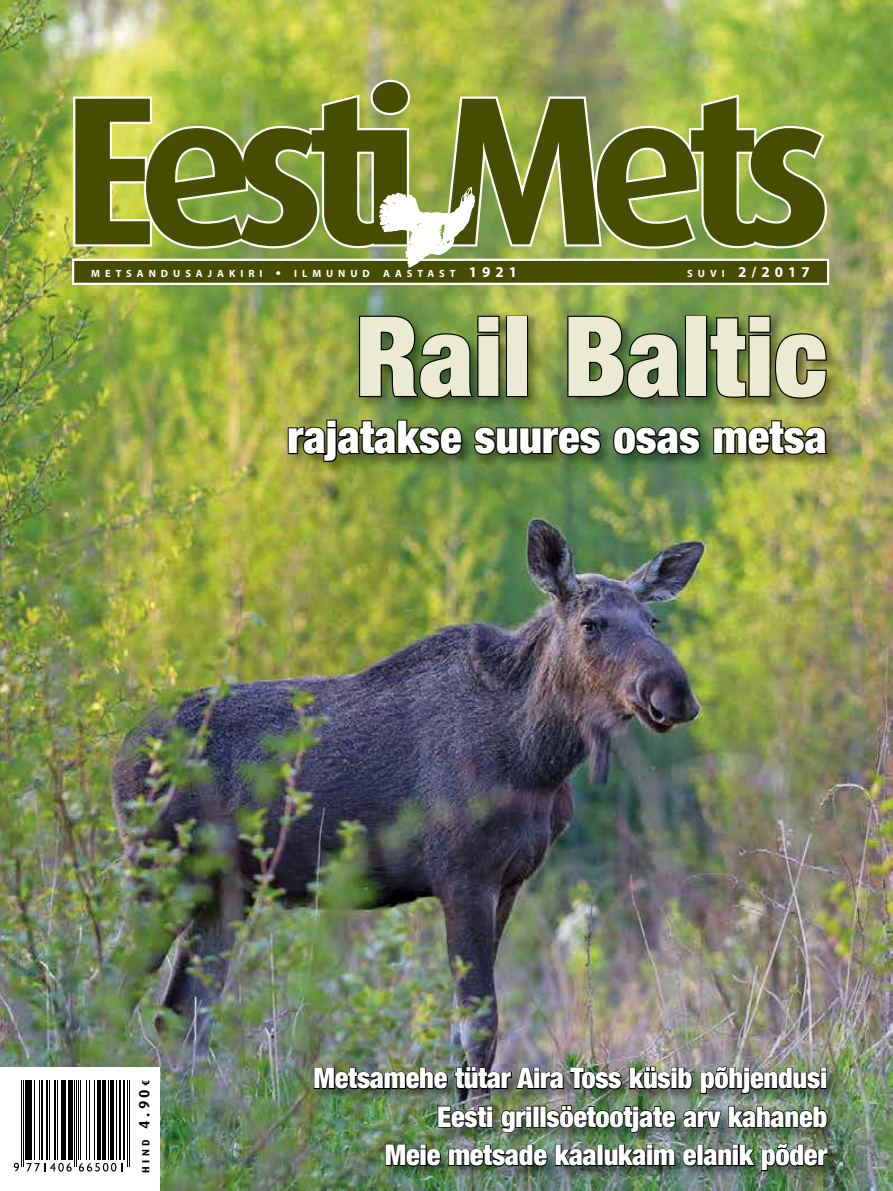
<style>
.page{position:relative;width:893px;height:1191px;background:#fff}
.page>*{position:absolute;margin:0;border:0;box-sizing:border-box;transform-origin:0 0}
.t1{font:700 211.5px "Dax";letter-spacing:-.095em;color:#444d00}
.t2{font:900 condensed 110.7px "Helvetica Neue LT Com";color:#eaebd2}
.t3{font:900 condensed 45px "Helvetica Neue LT Com";color:#fff}
.t4{font:900 condensed 28.5px/38.5px "Helvetica Neue LT Com";letter-spacing:-.01em;color:#fff;text-align:right}
.t5{font:700 15px "Myriad Pro";color:#fff}
.t6{font:700 10.5px "Myriad Pro";letter-spacing:.47em;color:#fff}
.t7{font:700 10.5px "Dax";color:#000}
.s1{font-size:15px}
.s2{font-size:10.5px}
</style>
<div class="page">
<img style="left:0;top:0;width:893px;height:1191px">
<div style="left:0;top:1068px;width:160px;height:123px;background:#fff"></div>
<hr style="left:21px;top:1079px;width:1px;height:87px;background:#000">
<hr style="left:23px;top:1079px;width:1px;height:87px;background:#000">
<hr style="left:25px;top:1079px;width:3px;height:80px;background:#000">
<hr style="left:30px;top:1079px;width:2px;height:80px;background:#000">
<hr style="left:34px;top:1079px;width:1px;height:80px;background:#000">
<hr style="left:39px;top:1079px;width:1px;height:80px;background:#000">
<hr style="left:41px;top:1079px;width:2px;height:80px;background:#000">
<hr style="left:46px;top:1079px;width:2px;height:80px;background:#000">
<hr style="left:49px;top:1079px;width:1px;height:80px;background:#000">
<hr style="left:54px;top:1079px;width:2px;height:80px;background:#000">
<hr style="left:57px;top:1079px;width:1px;height:80px;background:#000">
<hr style="left:61px;top:1079px;width:3px;height:80px;background:#000">
<hr style="left:66px;top:1079px;width:1px;height:80px;background:#000">
<hr style="left:68px;top:1079px;width:4px;height:80px;background:#000">
<hr style="left:74px;top:1079px;width:1px;height:87px;background:#000">
<hr style="left:76px;top:1079px;width:1px;height:87px;background:#000">
<hr style="left:78px;top:1079px;width:1px;height:80px;background:#000">
<hr style="left:81px;top:1079px;width:1px;height:80px;background:#000">
<hr style="left:86px;top:1079px;width:1px;height:80px;background:#000">
<hr style="left:89px;top:1079px;width:1px;height:80px;background:#000">
<hr style="left:94px;top:1079px;width:1px;height:80px;background:#000">
<hr style="left:98px;top:1079px;width:3px;height:80px;background:#000">
<hr style="left:102px;top:1079px;width:4px;height:80px;background:#000">
<hr style="left:108px;top:1079px;width:1px;height:80px;background:#000">
<hr style="left:110px;top:1079px;width:4px;height:80px;background:#000">
<hr style="left:116px;top:1079px;width:1px;height:80px;background:#000">
<hr style="left:119px;top:1079px;width:2px;height:80px;background:#000">
<hr style="left:123px;top:1079px;width:2px;height:80px;background:#000">
<hr style="left:127px;top:1079px;width:1px;height:87px;background:#000">
<hr style="left:129px;top:1079px;width:1px;height:87px;background:#000">
<svg style="left:14px;top:1162px;width:5px;height:9px"></svg>
<svg style="left:26px;top:1162px;width:46px;height:9px"></svg>
<svg style="left:79px;top:1162px;width:43px;height:9px"></svg>
<img style="left:285px;top:313px;width:556px;height:163px">
<svg style="left:358px;top:314px;width:143px;height:86px;background:#465e2d"></svg>
<div style="left:506px;top:316px;width:22px;height:81px;border:2px solid #000"></div>
<svg style="left:566px;top:314px;width:116px;height:86px;background:#476133"></svg>
<div style="left:685px;top:316px;width:22px;height:81px;border:2px solid #000"></div>
<svg style="left:708px;top:314px;width:120px;height:86px;background:#636f34"></svg>
<img style="left:287px;top:418px;width:176px;height:45px">
<svg style="left:472px;top:425px;width:131px;height:31px;background:#2f4222"></svg>
<svg style="left:612px;top:425px;width:90px;height:31px;background:#283f25"></svg>
<svg style="left:712px;top:419px;width:117px;height:37px;background:#595e2b"></svg>
<img style="left:311px;top:1064px;width:531px;height:121px">
<img style="left:313px;top:1053px;width:380px;height:44px">
<img style="left:700px;top:1065px;width:128px;height:30px">
<img style="left:384px;top:1104px;width:445px;height:70px">
<img style="left:71px;top:78px;width:759px;height:207px">
<h1 class="t1" style="left:62px;top:52px;width:772px">Eesti Mets</h1>
<p class="t6" style="left:91px;top:267px;width:280px">METSANDUSAJAKIRI <span class="s1">•</span> ILMUNUD</p>
<p class="t6" style="left:383px;top:267px;width:135px">AASTAST <span class="s1">1921</span></p>
<p class="t5" style="left:687px;top:262px;width:124px"><span class="s2">S U V I</span> 2/2017</p>
<h2 class="t2" style="left:355px;top:290px;width:473px">Rail Baltic</h2>
<h3 class="t3" style="left:288px;top:410px;width:541px">rajatakse suures osas metsa</h3>
<p class="t7" style="left:140px;top:1172px;width:94px;rotate:-90deg">HIND <span class="s1">4.90</span>€</p>
<p class="t4" style="left:314px;top:1058px;width:515px">Metsamehe tütar Aira Toss küsib põhjendusi<br>Eesti grillsöetootjate arv kahaneb<br>Meie metsade kaalukaim elanik põder</p>
</div>
